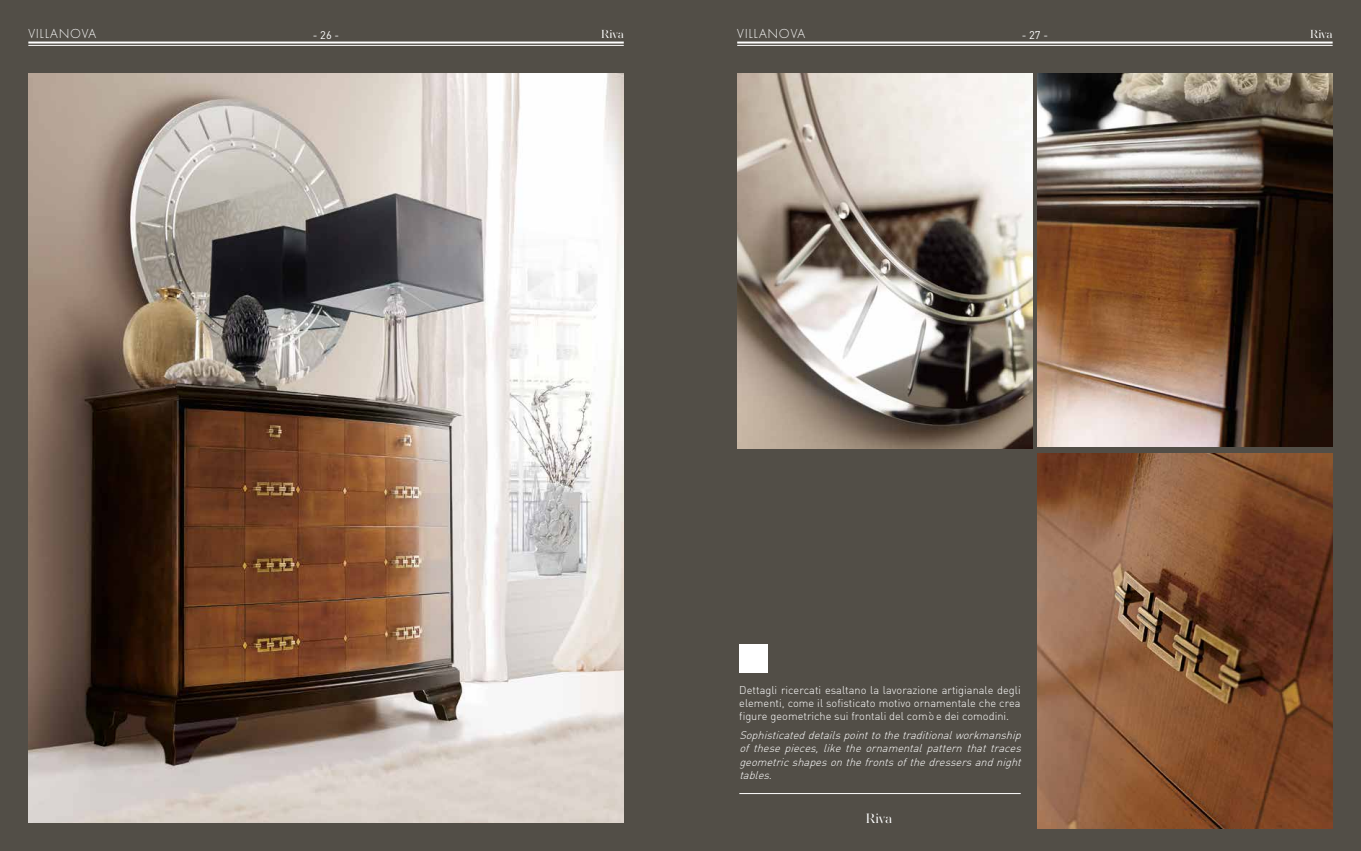
<style>
.page{position:relative;width:1361px;height:851px;background:#fff}
.page>*{position:absolute;margin:0;border:0;box-sizing:border-box;transform-origin:0 0}
.t1{font:300 14px "AW Conqueror Didot";color:#fff}
.t2{font:300 12px "Futura Std";letter-spacing:.1em;color:#fff}
.t3{font:300 12px "AW Conqueror Didot";color:#fff}
.t4{font:italic 11px/13.2px "DIN Light Alternate";color:#fff;text-align:justify}
.t5{font:11px/13.2px "DIN Light Alternate";color:#fff;text-align:justify}
.t6{font:11px "DIN";color:#fff}
</style>
<div class="page">
<div style="left:0;top:0;width:1361px;height:850px;background:#524e47"></div>
<img style="left:28px;top:74px;width:596px;height:748px">
<hr style="left:28px;top:42px;width:596px;height:2px;background:#fff">
<hr style="left:28px;top:45px;width:596px;height:1px;background:#fff">
<img style="left:1037px;top:74px;width:295px;height:372px">
<hr style="left:737px;top:42px;width:595px;height:2px;background:#fff">
<hr style="left:737px;top:45px;width:595px;height:1px;background:#fff">
<hr style="left:739px;top:792px;width:281px;height:1px;background:#fff">
<img style="left:737px;top:74px;width:295px;height:374px">
<div style="left:739px;top:644px;width:28px;height:29px;background:#fff"></div>
<img style="left:1037px;top:454px;width:295px;height:374px">
<p class="t2" style="left:28px;top:27px;width:69px">VILLANOVA</p>
<p class="t6" style="left:313px;top:28px;width:28px">- 26 -</p>
<p class="t3" style="left:601px;top:24px;width:24px">Riva</p>
<p class="t2" style="left:737px;top:27px;width:69px">VILLANOVA</p>
<p class="t3" style="left:1310px;top:24px;width:24px">Riva</p>
<p class="t6" style="left:1021px;top:28px;width:28px">- 27 -</p>
<p class="t5" style="left:739px;top:682px;width:283px">Dettagli ricercati esaltano la lavorazione artigianale degli elementi, come il sofisticato motivo ornamentale che crea figure geometriche sui frontali del comò e dei comodini.</p>
<p class="t4" style="left:739px;top:728px;width:286px">Sophisticateddetailspointtothetraditionalworkmanship of these pieces, like the ornamental pattern that traces geometricshapesonthefrontsofthedressersandnight tables.</p>
<p class="t1" style="left:866px;top:807px;width:28px">Riva</p>
</div>
